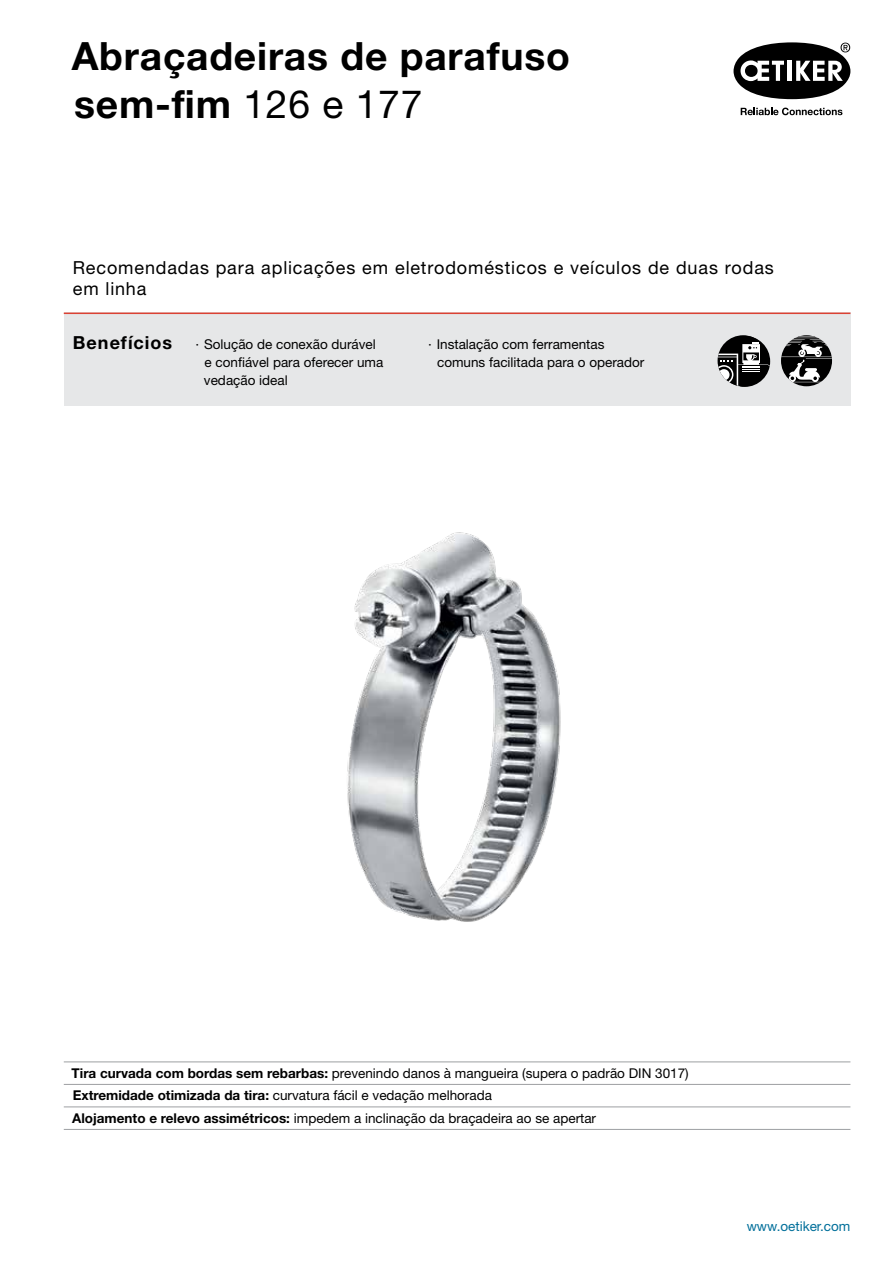
<style>
.page{position:relative;width:893px;height:1263px;background:#fff}
.page>*{position:absolute;margin:0;border:0;box-sizing:border-box;transform-origin:0 0}
.t1{font:700 39px/48px "Helvetica Neue LT Pro";letter-spacing:.02em;color:#000}
.t2{font:18px/21px "Helvetica Neue LT Pro";letter-spacing:.045em;color:#000}
.t3{font:700 18px "Helvetica Neue LT Pro";letter-spacing:.055em;color:#000}
.t4{font:13.5px/18px "Helvetica Neue LT Pro";color:#000}
.t5{font:13.5px "Helvetica Neue LT Pro";color:#006f9a}
.s1{font-weight:400}
.s2{font-weight:700}
</style>
<div class="page">
<img style="left:347px;top:532px;width:214px;height:390px">
<svg style="left:733px;top:42px;width:117px;height:57px"></svg>
<svg style="left:741px;top:108px;width:101px;height:7px"></svg>
<div style="left:64px;top:313px;width:786px;height:93px;background:#e6e7e8"></div>
<hr style="left:64px;top:313px;width:786px;height:1px;background:#dc4133">
<svg style="left:781px;top:335px;width:51px;height:51px"></svg>
<svg style="left:781px;top:336px;width:51px;height:46px"></svg>
<div style="left:718px;top:335px;width:51px;height:51px;background:#000;border-radius:50%"></div>
<svg style="left:718px;top:342px;width:52px;height:44px"></svg>
<hr style="left:64px;top:1061px;width:786px;height:1px;background:#9d9fa2">
<hr style="left:64px;top:1084px;width:786px;height:1px;background:#9d9fa2">
<hr style="left:64px;top:1106px;width:786px;height:1px;background:#9d9fa2">
<hr style="left:64px;top:1129px;width:786px;height:1px;background:#9d9fa2">
<h1 class="t1" style="left:72px;top:32px;width:500px">Abraçadeiras de parafuso sem-fim <span class="s1">126 e 177</span></h1>
<h2 class="t2" style="left:73px;top:256px;width:703px">Recomendadas para aplicações em eletrodomésticos e veículos de duas rodas em linha</h2>
<h2 class="t3" style="left:73px;top:331px;width:101px">Benefícios</h2>
<p class="t4" style="left:204px;top:334px;width:181px;text-indent:-9px">· Solução de conexão durável e confiável para oferecer uma vedação ideal</p>
<p class="t4" style="left:437px;top:334px;width:209px;text-indent:-9px">· Instalação com ferramentas comuns facilitada para o operador</p>
<p class="t4" style="left:72px;top:1061px;width:619px;line-height:22.5px"><span class="s2">Tira curvada com bordas sem rebarbas:</span> prevenindo danos à mangueira (supera o padrão DIN 3017)<br><span class="s2">Extremidade otimizada da tira:</span> curvatura fácil e vedação melhorada<br><span class="s2">Alojamento e relevo assimétricos:</span> impedem a inclinação da braçadeira ao se apertar</p>
<p class="t5" style="left:747px;top:1217px;width:105px">www.oetiker.com</p>
</div>
